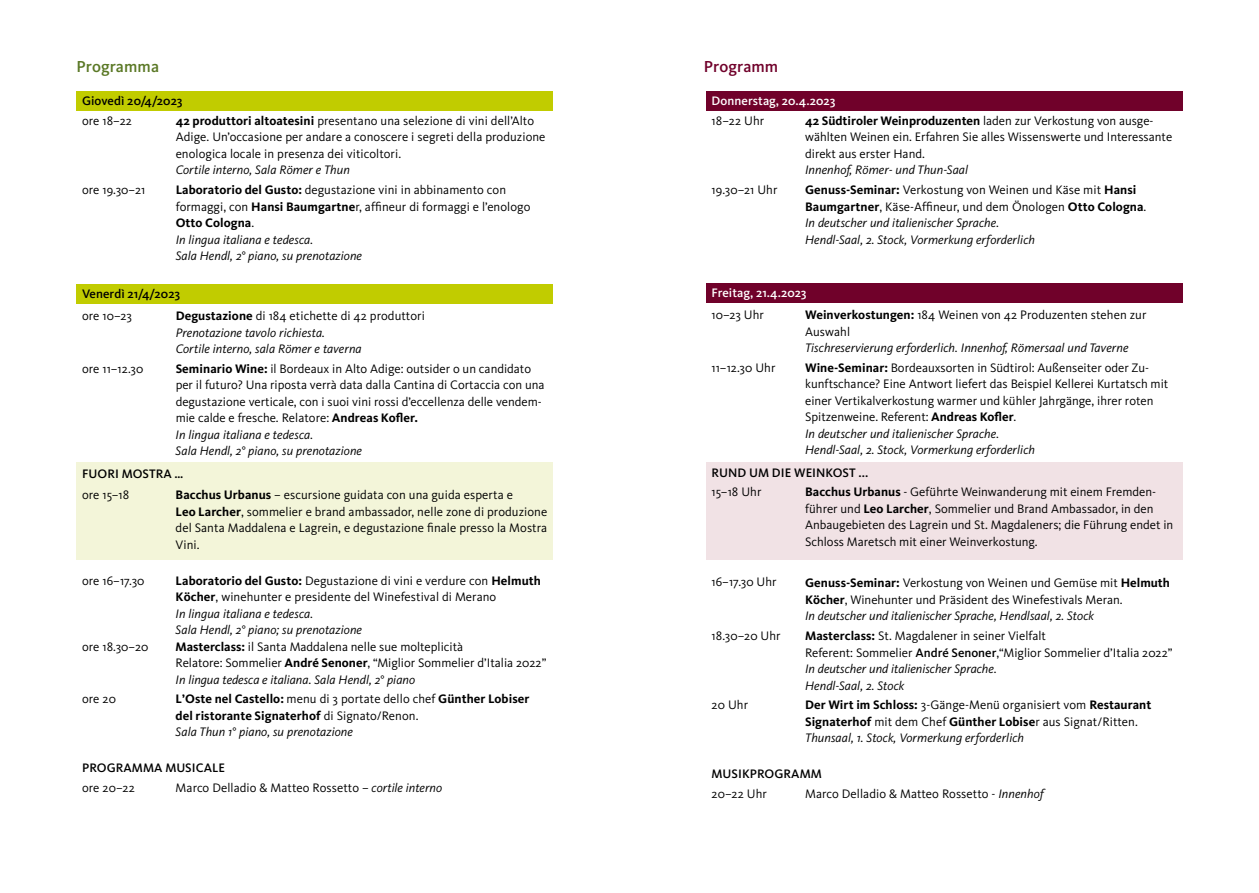
<style>
.page{position:relative;width:1259px;height:893px;background:#fff}
.page>*{position:absolute;margin:0;border:0;box-sizing:border-box;transform-origin:0 0}
.t1{font:500 16.5px "Kievit";letter-spacing:.005em;color:#5a7825}
.t2{font:500 16.5px "Kievit";letter-spacing:.005em;color:#70012a}
.t3{font:12.75px/16.5px "Kievit";color:#000}
.t4{font:italic 12.75px/16.5px "Kievit";letter-spacing:.005em;color:#000}
.t5{font:700 12.75px/16.5px "Kievit";letter-spacing:.005em;color:#000}
.t6{font:500 12.75px "Kievit";letter-spacing:.005em;color:#000}
.t7{font:500 12.75px "Kievit";letter-spacing:.005em;color:#fff}
.s1{font-weight:700}
.s2{font-style:italic}
.s3{font-weight:700;font-style:normal}
.s4{font-style:normal}
.s5{font-weight:400}
.s6{font-weight:400;font-style:italic}
.s7{font-weight:500}
</style>
<div class="page">
<div style="left:706px;top:462px;width:476px;height:98px;background:#f1e2e5"></div>
<div style="left:77px;top:462px;width:476px;height:98px;background:#f3f5d9"></div>
<div style="left:77px;top:91px;width:476px;height:20px;background:#c1cc00"></div>
<div style="left:77px;top:284px;width:476px;height:19px;background:#c1cc00"></div>
<div style="left:706px;top:91px;width:476px;height:20px;background:#70012a"></div>
<div style="left:706px;top:283px;width:476px;height:19px;background:#70012a"></div>
<p class="t1" style="left:77px;top:57px;width:84px">Programma</p>
<p class="t2" style="left:704px;top:57px;width:76px">Programm</p>
<p class="t6" style="left:82px;top:94px;width:102px">Giovedì 20/4/2023</p>
<p class="t3" style="left:82px;top:113px;width:52px">ore 18–22</p>
<p class="t3" style="left:176px;top:113px;width:371px"><span class="s1">42 produttori altoatesini</span> presentano una selezione di vini dell’Alto<br>Adige. Un’occasione per andare a conoscere i segreti della produzione enologica locale in presenza dei viticoltori.</p>
<p class="t4" style="left:176px;top:162px;width:176px">Cortile interno, Sala Römer e Thun</p>
<p class="t3" style="left:82px;top:182px;width:65px">ore 19.30–21</p>
<p class="t3" style="left:176px;top:182px;width:356px"><span class="s1">Laboratorio del Gusto:</span> degustazione vini in abbinamento con formaggi, con <span class="s1">Hansi Baumgartne</span>r, affineur di formaggi e l’enologo <span class="s1">Otto Cologna</span>.<br><span class="s2">In lingua italiana e tedesca.<br>Sala Hendl, 2° piano, su prenotazione</span></p>
<p class="t6" style="left:82px;top:286px;width:100px">Venerdì 21/4/2023</p>
<p class="t3" style="left:82px;top:308px;width:51px">ore 10–23</p>
<p class="t4" style="left:176px;top:308px;width:251px"><span class="s3">Degustazione</span> <span class="s4">di 184 etichette di 42 produttori<br></span>Prenotazione tavolo richiesta.<br>Cortile interno, sala Römer e taverna</p>
<p class="t3" style="left:82px;top:361px;width:63px">ore 11–12.30</p>
<p class="t3" style="left:176px;top:361px;width:370px"><span class="s1">Seminario Wine:</span> il Bordeaux in Alto Adige: outsider o un candidato per il futuro? Una riposta verrà data dalla Cantina di Cortaccia con una degustazione verticale, con i suoi vini rossi d’eccellenza delle vendem&shy;mie calde e fresche. Relatore: <span class="s1">Andreas Kofler.<br></span><span class="s2">In lingua italiana e tedesca.<br>Sala Hendl, 2° piano, su prenotazione</span></p>
<p class="t6" style="left:82px;top:466px;width:103px">FUORI MOSTRA …</p>
<p class="t3" style="left:82px;top:487px;width:49px">ore 15–18</p>
<p class="t3" style="left:176px;top:487px;width:373px"><span class="s1">Bacchus Urbanus</span> – escursione guidata con una guida esperta e<br><span class="s1">Leo Larcher</span>, sommelier e brand ambassador, nelle zone di produzione del Santa Maddalena e Lagrein, e degustazione finale presso la Mostra Vini.</p>
<p class="t3" style="left:82px;top:572px;width:64px">ore 16–17.30</p>
<p class="t3" style="left:176px;top:572px;width:372px"><span class="s1">Laboratorio del Gusto:</span> Degustazione di vini e verdure con <span class="s1">Helmuth Köcher</span>, winehunter e presidente del Winefestival di Merano<br><span class="s2">In lingua italiana e tedesca.<br>Sala Hendl, 2° piano; su prenotazione<br></span><span class="s1">Masterclass:</span> il Santa Maddalena nelle sue molteplicità<br>Relatore: Sommelier <span class="s1">André Senoner</span>, “Miglior Sommelier d’Italia 2022” <span class="s2">In lingua tedesca e italiana</span>. <span class="s2">Sala Hendl, 2° piano</span></p>
<p class="t3" style="left:82px;top:638px;width:68px">ore 18.30–20</p>
<p class="t3" style="left:82px;top:691px;width:35px">ore 20</p>
<p class="t5" style="left:176px;top:691px;width:355px">L’Oste nel Castello: <span class="s5">menu di 3 portate dello chef</span> Günther Lobiser del ristorante Signaterhof <span class="s5">di Signato/Renon.<br></span><span class="s6">Sala Thun 1° piano, su prenotazione</span></p>
<p class="t6" style="left:82px;top:761px;width:145px">PROGRAMMA MUSICALE</p>
<p class="t3" style="left:82px;top:779px;width:54px">ore 20–22</p>
<p class="t3" style="left:176px;top:779px;width:268px">Marco Delladio &amp; Matteo Rossetto – <span class="s2">cortile interno</span></p>
<p class="t7" style="left:711px;top:94px;width:125px">Donnerstag, 20.4.2023</p>
<p class="t3" style="left:711px;top:113px;width:54px">18–22 Uhr</p>
<p class="t3" style="left:805px;top:113px;width:368px"><span class="s1">42 Südtiroler Weinproduzenten</span> laden zur Verkostung von ausge&shy;wählten Weinen ein. Erfahren Sie alles Wissenswerte und Interessante direkt aus erster Hand.</p>
<p class="t4" style="left:805px;top:162px;width:164px">Innenhof, Römer- und Thun-Saal</p>
<p class="t3" style="left:711px;top:182px;width:67px">19.30–21 Uhr</p>
<p class="t4" style="left:805px;top:182px;width:343px"><span class="s3">Genuss-Seminar:</span> <span class="s4">Verkostung von Weinen und Käse mit</span> <span class="s3">Hansi Baumgartner</span><span class="s4">, Käse-Affineur, und dem Önologen</span> <span class="s3">Otto Cologna</span><span class="s4">.<br></span>In deutscher und italienischer Sprache.<br>Hendl-Saal, 2. Stock, Vormerkung erforderlich</p>
<p class="t7" style="left:711px;top:285px;width:97px">Freitag, 21.4.2023</p>
<p class="t3" style="left:711px;top:307px;width:54px">10–23 Uhr</p>
<p class="t3" style="left:805px;top:307px;width:343px"><span class="s1">Weinverkostungen:</span> 184 Weinen von 42 Produzenten stehen zur<br>Auswahl</p>
<p class="t4" style="left:805px;top:340px;width:325px">Tischreservierung erforderlich. Innenhof, Römersaal und Taverne</p>
<p class="t3" style="left:711px;top:359px;width:65px">11–12.30 Uhr</p>
<p class="t3" style="left:805px;top:359px;width:365px"><span class="s1">Wine-Seminar:</span> Bordeauxsorten in Südtirol: Außenseiter oder Zu&shy;kunftschance? Eine Antwort liefert das Beispiel Kellerei Kurtatsch mit einer Vertikalverkostung warmer und kühler Jahrgänge, ihrer roten Spitzenweine. Referent: <span class="s1">Andreas Kofler</span>.<br><span class="s2">In deutscher und italienischer Sprache.<br>Hendl-Saal, 2. Stock, Vormerkung erforderlich</span></p>
<p class="t6" style="left:711px;top:465px;width:158px">RUND UM DIE WEINKOST ...</p>
<p class="t3" style="left:711px;top:484px;width:51px">15–18 Uhr</p>
<p class="t3" style="left:805px;top:484px;width:370px"><span class="s1">Bacchus Urbanus</span> - Geführte Weinwanderung mit einem Fremden&shy;führer und <span class="s1">Leo Larcher</span>, Sommelier und Brand Ambassador, in den Anbaugebieten des Lagrein und St. Magdaleners; die Führung endet in Schloss Maretsch mit einer Weinverkostung.</p>
<p class="t3" style="left:805px;top:575px;width:366px"><span class="s1">Genuss-Seminar:</span> Verkostung von Weinen und Gemüse mit <span class="s1">Helmuth<br>Köcher</span>, Winehunter und Präsident des Winefestivals Meran.<br><span class="s2">In deutscher und italienischer Sprache, Hendlsaal, 2. Stock</span></p>
<p class="t3" style="left:711px;top:574px;width:67px">16–17.30 Uhr</p>
<p class="t3" style="left:711px;top:628px;width:71px">18.30–20 Uhr</p>
<p class="t3" style="left:805px;top:628px;width:369px"><span class="s1">Masterclass:</span> St. Magdalener in seiner Vielfalt<br>Referent: Sommelier <span class="s7">André Senoner</span>,“Miglior Sommelier d’Italia 2022” <span class="s2">In deutscher und italienischer Sprache.<br>Hendl-Saal, 2. Stock</span></p>
<p class="t3" style="left:711px;top:697px;width:38px">20 Uhr</p>
<p class="t3" style="left:805px;top:697px;width:348px"><span class="s1">Der Wirt im Schloss:</span> 3-Gänge-Menü organisiert vom <span class="s1">Restaurant<br>Signaterhof</span> mit dem Chef <span class="s1">Günther Lobise</span>r aus Signat/Ritten.<br><span class="s2">Thunsaal, 1. Stock, Vormerkung erforderlich</span></p>
<p class="t6" style="left:711px;top:766px;width:112px">MUSIKPROGRAMM</p>
<p class="t3" style="left:711px;top:785px;width:57px">20–22 Uhr</p>
<p class="t3" style="left:805px;top:785px;width:240px">Marco Delladio &amp; Matteo Rossetto - <span class="s2">Innenhof</span></p>
</div>
